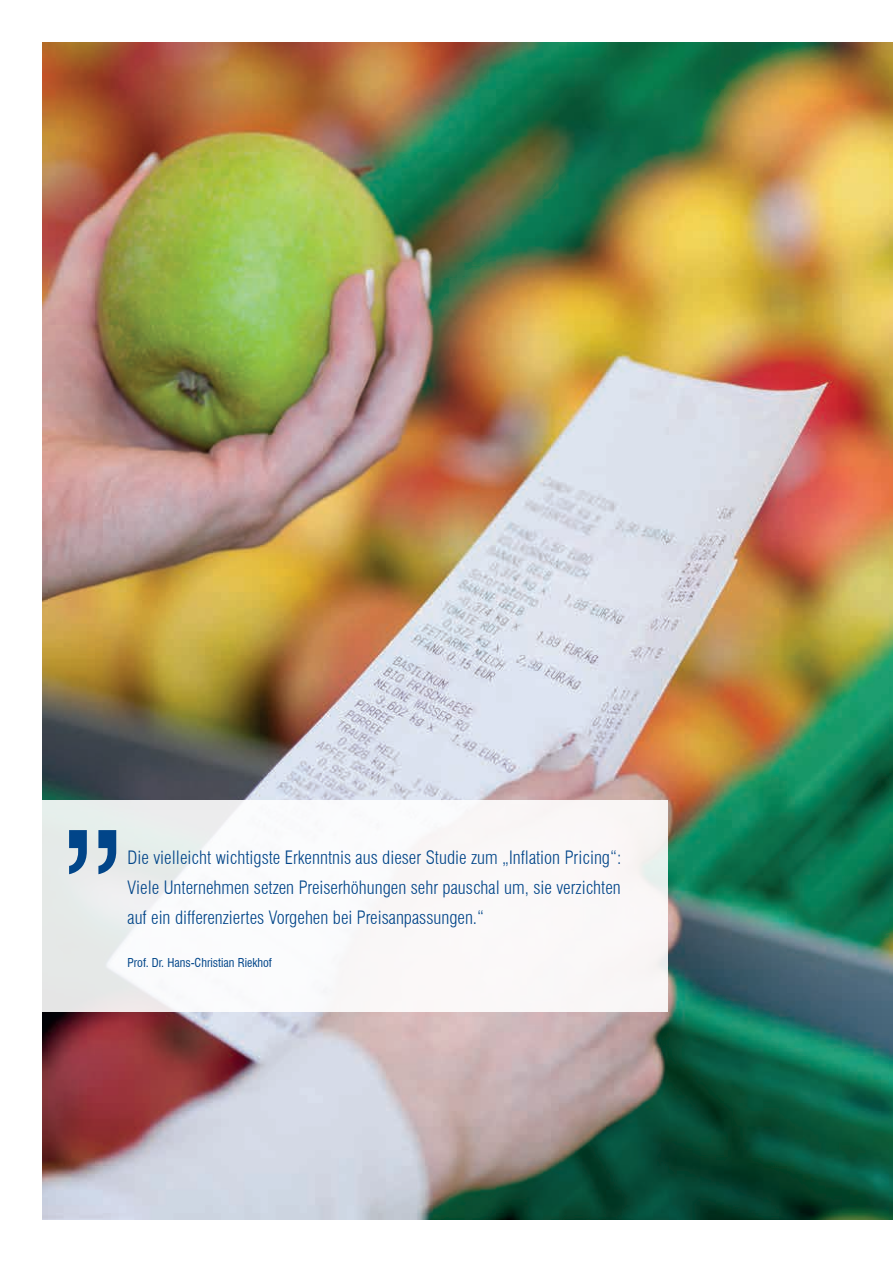
<style>
.page{position:relative;width:893px;height:1263px;background:#fff}
.page>*{position:absolute;margin:0;border:0;box-sizing:border-box;transform-origin:0 0}
.t1{font:181.5px "Swiss 721 BT";color:#014589}
.t2{font:300 condensed 18px/30px "Swiss 721 BT";color:#014589;text-align:justify}
.t3{font:condensed 12px "Swiss 721 BT";color:#014589}
</style>
<div class="page">
<img style="left:43px;top:43px;width:850px;height:1177px">
<div style="left:38px;top:801px;width:630px;height:211px;background:linear-gradient(to right,#eef2f2,#fefafb)"></div>
<h1 class="t1" style="left:55px;top:720px;width:76px">„</h1>
<p class="t2" style="left:128px;top:844px;width:495px">Die vielleicht wichtigste Erkenntnis aus dieser Studie zum „Inflation Pricing“:<br>Viele Unternehmen setzen Preiserhöhungen sehr pauschal um, sie verzichten auf ein differenziertes Vorgehen bei Preisanpassungen.“</p>
<p class="t3" style="left:128px;top:958px;width:146px">Prof. Dr. Hans-Christian Riekhof</p>
</div>
